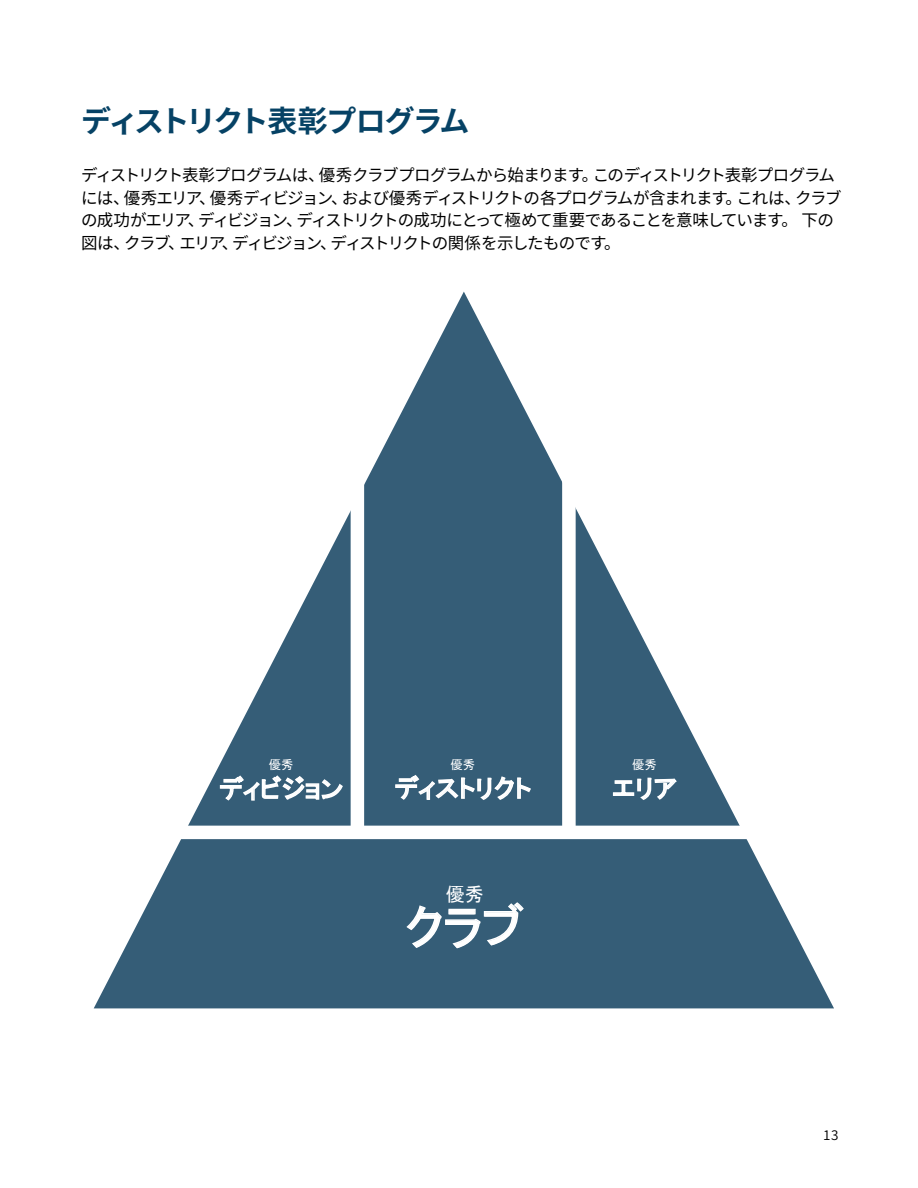
<style>
.page{position:relative;width:918px;height:1188px;background:#fff}
.page>*{position:absolute;margin:0;border:0;box-sizing:border-box;transform-origin:0 0}
.t1{font:47.7px "MS P Gothic";color:#fff}
.t2{font:700 30px "Source Han Sans JP";letter-spacing:-.08em;color:#064265}
.t3{font:25.5px "MS P Gothic";color:#fff}
.t4{font:19.05px "MS P Gothic";color:#fff}
.t5{font:16.5px/22.5px "Source Han Sans JP";letter-spacing:-.075em;color:#000}
.t6{font:13.5px "Source Han Sans JP";color:#000}
.t7{font:12.3px "MS P Gothic";color:#fff}
</style>
<div class="page">
<svg style="left:94px;top:292px;width:740px;height:716px"></svg>
<div style="left:351px;top:459px;width:13px;height:369px;background:#fff"></div>
<div style="left:562px;top:459px;width:14px;height:369px;background:#fff"></div>
<div style="left:94px;top:826px;width:727px;height:13px;background:#fff"></div>
<svg style="left:405px;top:901px;width:120px;height:49px;background:#52748a"></svg>
<svg style="left:219px;top:774px;width:125px;height:28px;background:#668497"></svg>
<svg style="left:612px;top:777px;width:65px;height:24px;background:#6a879a"></svg>
<svg style="left:394px;top:774px;width:138px;height:27px;background:#638296"></svg>
<h2 class="t2" style="left:81px;top:104px;width:390px">ディストリクト表彰プログラム</h2>
<p class="t5" style="left:81px;top:164px;width:762px">ディストリクト表彰プログラムは、優秀クラブプログラムから始まります。このディストリクト表彰プログラムには、優秀エリア、優秀ディビジョン、および優秀ディストリクトの各プログラムが含まれます。これは、クラブの成功がエリア、ディビジョン、ディストリクトの成功にとって極めて重要であることを意味しています。 下の図は、クラブ、エリア、ディビジョン、ディストリクトの関係を示したものです。</p>
<p class="t7" style="left:269px;top:759px;width:26px">優秀</p>
<h3 class="t3" style="left:219px;top:776px;width:126px">ディビジョン</h3>
<p class="t7" style="left:450px;top:759px;width:26px">優秀</p>
<h3 class="t3" style="left:394px;top:775px;width:138px">ディストリクト</h3>
<p class="t4" style="left:446px;top:884px;width:40px">優秀</p>
<h1 class="t1" style="left:405px;top:903px;width:121px">クラブ</h1>
<p class="t7" style="left:632px;top:759px;width:26px">優秀</p>
<h3 class="t3" style="left:612px;top:775px;width:66px">エリア</h3>
<p class="t6" style="left:823px;top:1128px;width:17px">13</p>
</div>
